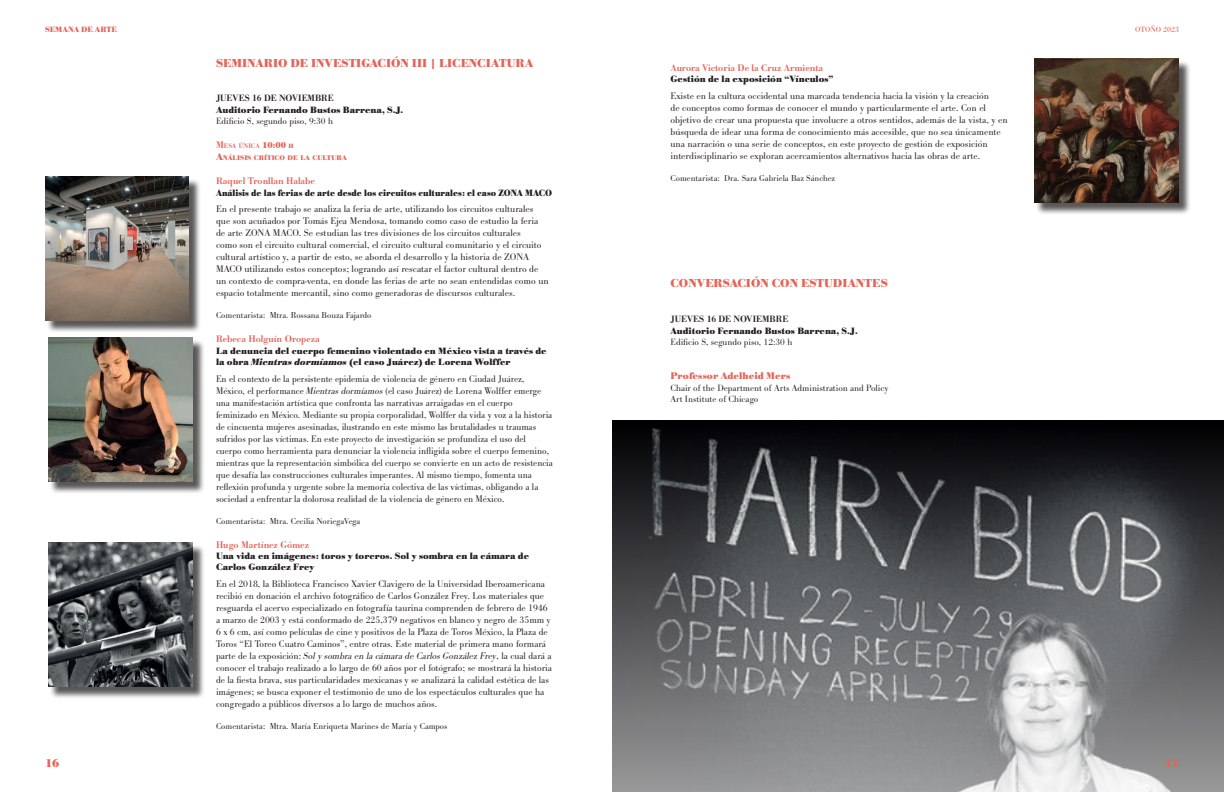
<style>
.page{position:relative;width:1224px;height:792px;background:#fff}
.page>*{position:absolute;margin:0;border:0;box-sizing:border-box;transform-origin:0 0}
.t1{font:700 12px "Bodoni URW";color:#e56458}
.t2{font:300 10px/12px "Bodoni URW";color:#231f20}
.t3{font:300 10px/12px "Bodoni URW";color:#231f20;scale:.96 1}
.t4{font:500 10px "Bodoni URW";color:#e56458}
.t5{font:700 10px "Bodoni URW";color:#e46558}
.t6{font:700 9.5px/11.4px "Bodoni URW";color:#231f20}
.t7{font:300 9.5px/11.4px "Bodoni URW";color:#231f20}
.t8{font:700 9.5px "Bodoni URW";color:#231f20;scale:.93 1}
.t9{font:500 9.5px "Bodoni URW";color:#231f20}
.t10{font:300 9px "Bodoni URW";color:#231f20}
.t11{font:700 8px "Bodoni URW";color:#e56458}
.t12{font:8px "Bodoni URW";color:#e56458}
.t13{font:700 7px/12px "Bodoni URW";color:#e56458}
.s1{font-weight:500;font-size:10px}
.s2{font-weight:500}
.s3{font-size:9px}
.s4{font-size:6.3px}
.s5{font-size:10px}
.s6{font-style:italic}
</style>
<div class="page">
<div style="left:1036px;top:60px;width:155px;height:155px;background:#231f20;opacity:.75"></div>
<img style="left:1034px;top:58px;width:144px;height:144px">
<div style="left:50px;top:339px;width:155px;height:155px;background:#231f20;opacity:.75"></div>
<img style="left:48px;top:338px;width:144px;height:144px">
<div style="left:46px;top:178px;width:156px;height:155px;background:#231f20;opacity:.75"></div>
<img style="left:45px;top:176px;width:144px;height:144px">
<div style="left:50px;top:544px;width:155px;height:156px;background:#231f20;opacity:.75"></div>
<img style="left:48px;top:543px;width:144px;height:144px">
<img style="left:612px;top:420px;width:612px;height:372px">
<p class="t11" style="left:45px;top:25px;width:74px">SEMANA DE ARTE</p>
<p class="t12" style="left:1135px;top:25px;width:45px">OTOÑO 2023</p>
<p class="t1" style="left:216px;top:56px;width:319px">SEMINARIO DE INVESTIGACIÓN III | LICENCIATURA</p>
<p class="t9" style="left:216px;top:93px;width:119px">JUEVES 16 DE NOVIEMBRE</p>
<p class="t6" style="left:216px;top:104px;width:189px">Auditorio Fernando Bustos Barrena, S.J.</p>
<p class="t7" style="left:216px;top:115px;width:119px">Edificio S, segundo piso, 9:30 h</p>
<p class="t13" style="left:216px;top:140px;width:132px"><span class="s1">M</span><span class="s2">ESA ÚNICA</span> <span class="s3">10:00</span> <span class="s4">H<br></span><span class="s5">A</span>NÁLISIS CRÍTICO DE LA CULTURA</p>
<p class="t4" style="left:216px;top:175px;width:101px">Raquel Tronllan Halabe</p>
<p class="t8" style="left:216px;top:187px;width:363px">Análisis de las ferias de arte desde los circuitos culturales: el caso ZONA MACO</p>
<p class="t2" style="left:216px;top:203px;width:334px">En el presente trabajo se analiza la feria de arte, utilizando los circuitos culturales que son acuñados por Tomás Ejea Mendosa, tomando como caso de estudio la feria de arte ZONA MACO. Se estudian las tres divisiones de los circuitos culturales<br>como son el circuito cultural comercial, el circuito cultural comunitario y el circuito cultural artístico y, a partir de esto, se aborda el desarrollo y la historia de ZONA MACO utilizando estos conceptos; logrando así rescatar el factor cultural dentro de un contexto de compra-venta, en donde las ferias de arte no sean entendidas como un espacio totalmente mercantil, sino como generadoras de discursos culturales.</p>
<p class="t10" style="left:216px;top:310px;width:157px">Comentarista: Mtra. Rossana Bouza Fajardo</p>
<p class="t4" style="left:216px;top:333px;width:105px">Rebeca Holguín Oropeza</p>
<p class="t6" style="left:216px;top:345px;width:332px">La denuncia del cuerpo femenino violentado en México vista a través de la obra <span class="s6">Mientras dormíamos</span> (el caso Juárez) de Lorena Wolffer</p>
<p class="t3" style="left:216px;top:372px;width:352px">En el contexto de la persistente epidemia de violencia de género en Ciudad Juárez, México, el performance <span class="s6">Mientras dormíamos</span> (el caso Juárez) de Lorena Wolffer emerge una manifestación artística que confronta las narrativas arraigadas en el cuerpo feminizado en México. Mediante su propia corporalidad, Wolffer da vida y voz a la historia de cincuenta mujeres asesinadas, ilustrando en este mismo las brutalidades u traumas sufridos por las víctimas. En este proyecto de investigación se profundiza el uso del cuerpo como herramienta para denunciar la violencia infligida sobre el cuerpo femenino, mientras que la representación simbólica del cuerpo se convierte en un acto de resistencia que desafía las construcciones culturales imperantes. Al mismo tiempo, fomenta una reflexión profunda y urgente sobre la memoria colectiva de las víctimas, obligando a la sociedad a enfrentar la dolorosa realidad de la violencia de género en México.</p>
<p class="t10" style="left:216px;top:515px;width:146px">Comentarista: Mtra. Cecilia NoriegaVega</p>
<p class="t4" style="left:216px;top:539px;width:94px">Hugo Martínez Gómez</p>
<p class="t6" style="left:216px;top:551px;width:315px">Una vida en imágenes: toros y toreros. Sol y sombra en la cámara de<br>Carlos González Frey</p>
<p class="t2" style="left:216px;top:578px;width:338px">En el 2018, la Biblioteca Francisco Xavier Clavigero de la Universidad Iberoamericana recibió en donación el archivo fotográfico de Carlos González Frey. Los materiales que resguarda el acervo especializado en fotografía taurina comprenden de febrero de 1946 a marzo de 2003 y está conformado de 225,379 negativos en blanco y negro de 35mm y 6 x 6 cm, así como películas de cine y positivos de la Plaza de Toros México, la Plaza de Toros “El Toreo Cuatro Caminos”, entre otras. Este material de primera mano formará parte de la exposición: <span class="s6">Sol y sombra en la cámara de Carlos González Frey</span>, la cual dará a conocer el trabajo realizado a lo largo de 60 años por el fotógrafo; se mostrará la historia de la fiesta brava, sus particularidades mexicanas y se analizará la calidad estética de las imágenes; se busca exponer el testimonio de uno de los espectáculos culturales que ha congregado a públicos diversos a lo largo de muchos años.</p>
<p class="t10" style="left:216px;top:721px;width:233px">Comentarista: Mtra. María Enriqueta Marines de María y Campos</p>
<p class="t4" style="left:670px;top:62px;width:154px">Aurora Victoria De la Cruz Armienta</p>
<p class="t6" style="left:670px;top:74px;width:164px">Gestión de la exposición “Vínculos”</p>
<p class="t2" style="left:670px;top:90px;width:339px">Existe en la cultura occidental una marcada tendencia hacia la visión y la creación<br>de conceptos como formas de conocer el mundo y particularmente el arte. Con el objetivo de crear una propuesta que involucre a otros sentidos, además de la vista, y en búsqueda de idear una forma de conocimiento más accesible, que no sea únicamente una narración o una serie de conceptos, en este proyecto de gestión de exposición interdisciplinario se exploran acercamientos alternativos hacia las obras de arte.</p>
<p class="t10" style="left:670px;top:173px;width:166px">Comentarista: Dra. Sara Gabriela Baz Sánchez</p>
<p class="t1" style="left:670px;top:276px;width:219px">CONVERSACIÓN CON ESTUDIANTES</p>
<p class="t9" style="left:670px;top:313px;width:119px">JUEVES 16 DE NOVIEMBRE</p>
<p class="t6" style="left:670px;top:325px;width:189px">Auditorio Fernando Bustos Barrena, S.J.</p>
<p class="t7" style="left:670px;top:336px;width:123px">Edificio S, segundo piso, 12:30 h</p>
<p class="t5" style="left:670px;top:370px;width:121px">Professor Adelheid Mers</p>
<p class="t7" style="left:670px;top:382px;width:219px">Chair of the Department of Arts Administration and Policy<br>Art Institute of Chicago</p>
<p class="t1" style="left:45px;top:756px;width:16px">16</p>
<p class="t1" style="left:1165px;top:756px;width:16px">17</p>
</div>
